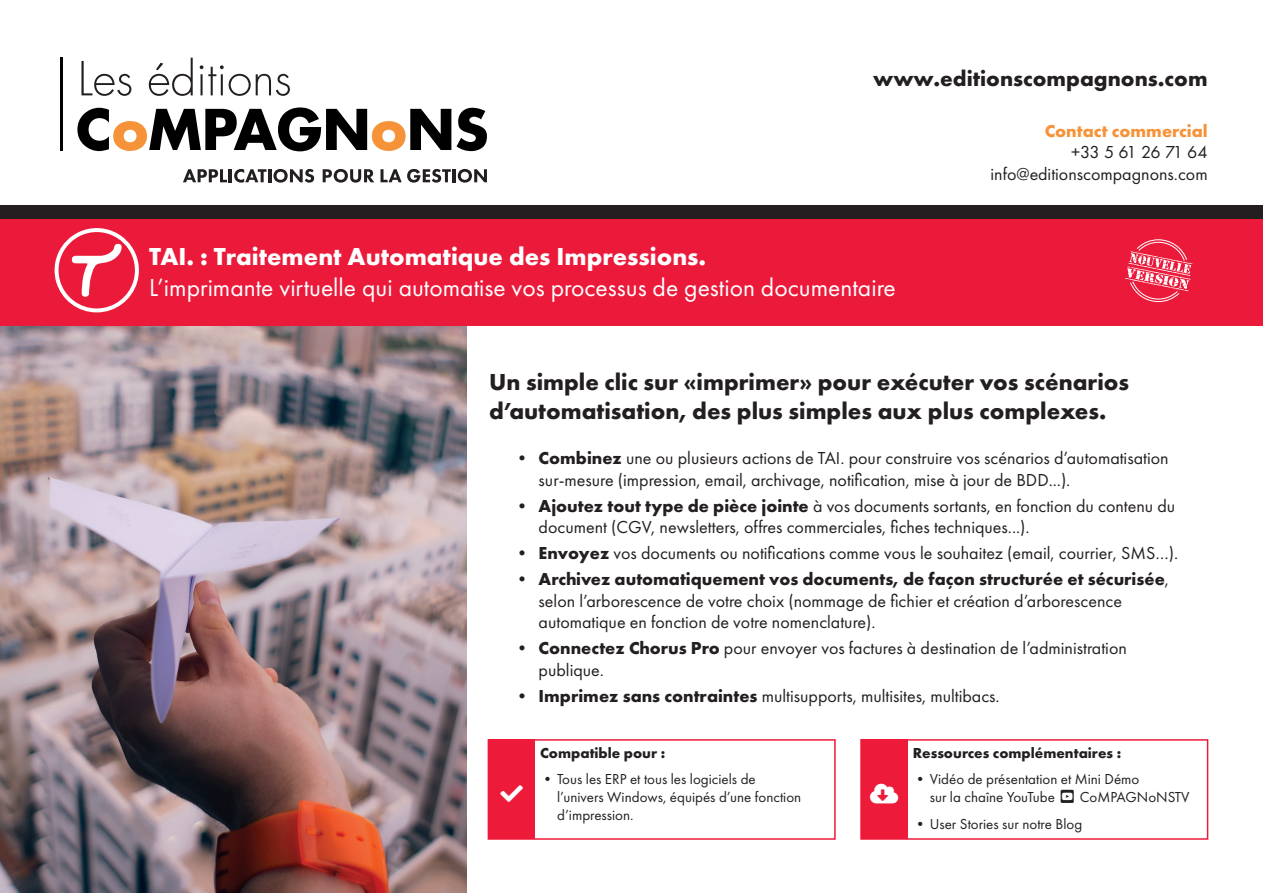
<style>
.page{position:relative;width:1263px;height:893px;background:#fff}
.page>*{position:absolute;margin:0;border:0;box-sizing:border-box;transform-origin:0 0}
.t1{font:25.5px "Futura PT";color:#fff}
.t2{font:700 25.5px "Futura PT";color:#fff}
.t3{font:700 24px/28.8px "Futura PT";color:#231f20}
.t4{font:700 22.5px "Futura PT";color:#231f20}
.t5{font:18px/21.6px "Futura PT";color:#231f20}
.t6{font:700 18px "Futura PT";color:#f69237}
.t7{font:15px/18px "Futura PT";color:#231f20}
.t8{font:700 15px "Futura PT";color:#231f20}
.s1{font-weight:700}
</style>
<div class="page">
<img style="left:0;top:326px;width:466px;height:567px">
<div style="left:0;top:213px;width:1263px;height:113px;background:#eb1a3a"></div>
<div style="left:0;top:205px;width:1263px;height:14px;background:#231f20"></div>
<svg style="left:54px;top:228px;width:85px;height:85px"></svg>
<svg style="left:1125px;top:239px;width:67px;height:63px"></svg>
<div style="left:488px;top:740px;width:47px;height:99px;background:#ed1a3a"></div>
<div style="left:488px;top:739px;width:348px;height:101px;border:2px solid #ed1a3a"></div>
<div style="left:861px;top:740px;width:47px;height:99px;background:#ed1a3a"></div>
<div style="left:860px;top:739px;width:348px;height:101px;border:2px solid #ed1a3a"></div>
<hr style="left:60px;top:58px;width:3px;height:93px;background:#000001">
<svg style="left:77px;top:107px;width:410px;height:44px"></svg>
<svg style="left:81px;top:61px;width:50px;height:35px"></svg>
<svg style="left:149px;top:57px;width:44px;height:39px"></svg>
<svg style="left:200px;top:65px;width:90px;height:31px"></svg>
<svg style="left:323px;top:169px;width:51px;height:14px"></svg>
<svg style="left:183px;top:169px;width:131px;height:14px"></svg>
<svg style="left:380px;top:169px;width:107px;height:14px"></svg>
<p class="t4" style="left:873px;top:64px;width:336px">www.editionscompagnons.com</p>
<h1 class="t2" style="left:149px;top:240px;width:559px">TAI. : Traitement Automatique des Impressions.</h1>
<h1 class="t1" style="left:149px;top:272px;width:748px">L’imprimante virtuelle qui automatise vos processus de gestion documentaire</h1>
<p class="t6" style="left:1045px;top:119px;width:164px">Contact commercial</p>
<p class="t5" style="left:990px;top:141px;width:219px;text-align:right">+33 5 61 26 71 64 info@editionscompagnons.com</p>
<h2 class="t3" style="left:489px;top:367px;width:642px">Un simple clic sur «imprimer» pour exécuter vos scénarios d’automatisation, des plus simples aux plus complexes.</h2>
<p class="t5" style="left:539px;top:447px;width:631px;text-indent:-26px"><span class="s1">• Combinez</span> une ou plusieurs actions de TAI. pour construire vos scénarios d’automatisation sur-mesure (impression, email, archivage, notification, mise à jour de BDD...).</p>
<p class="t5" style="left:539px;top:495px;width:638px;text-indent:-26px">• <span class="s1">Ajoutez tout type de pièce jointe</span> à vos documents sortants, en fonction du contenu du document (CGV, newsletters, offres commerciales, fiches techniques...).</p>
<p class="t5" style="left:513px;top:542px;width:667px">• <span class="s1">Envoyez</span> vos documents ou notifications comme vous le souhaitez (email, courrier, SMS…).</p>
<p class="t5" style="left:539px;top:568px;width:632px;text-indent:-26px">• <span class="s1">Archivez automatiquement vos documents, de façon structurée et sécurisée</span>, selon l’arborescence de votre choix (nommage de fichier et création d’arborescence automatique en fonction de votre nomenclature).</p>
<p class="t5" style="left:539px;top:637px;width:590px;text-indent:-26px"><span class="s1">• Connectez Chorus Pro</span> pour envoyer vos factures à destination de l’administration publique.</p>
<p class="t5" style="left:513px;top:685px;width:488px">• <span class="s1">Imprimez sans contraintes</span> multisupports, multisites, multibacs.</p>
<p class="t8" style="left:540px;top:743px;width:127px">Compatible pour :</p>
<p class="t7" style="left:557px;top:770px;width:246px;text-indent:-17px">• Tous les ERP et tous les logiciels de l’univers Windows, équipés d’une fonction d’impression.</p>
<p class="t8" style="left:913px;top:743px;width:210px">Ressources complémentaires :</p>
<p class="t7" style="left:930px;top:770px;width:211px;text-indent:-17px">• Vidéo de présentation et Mini Démo sur la chaîne YouTube</p>
<p class="t7" style="left:1080px;top:788px;width:111px">CoMPAGNoNSTV</p>
<p class="t7" style="left:913px;top:815px;width:171px">• User Stories sur notre Blog</p>
</div>
